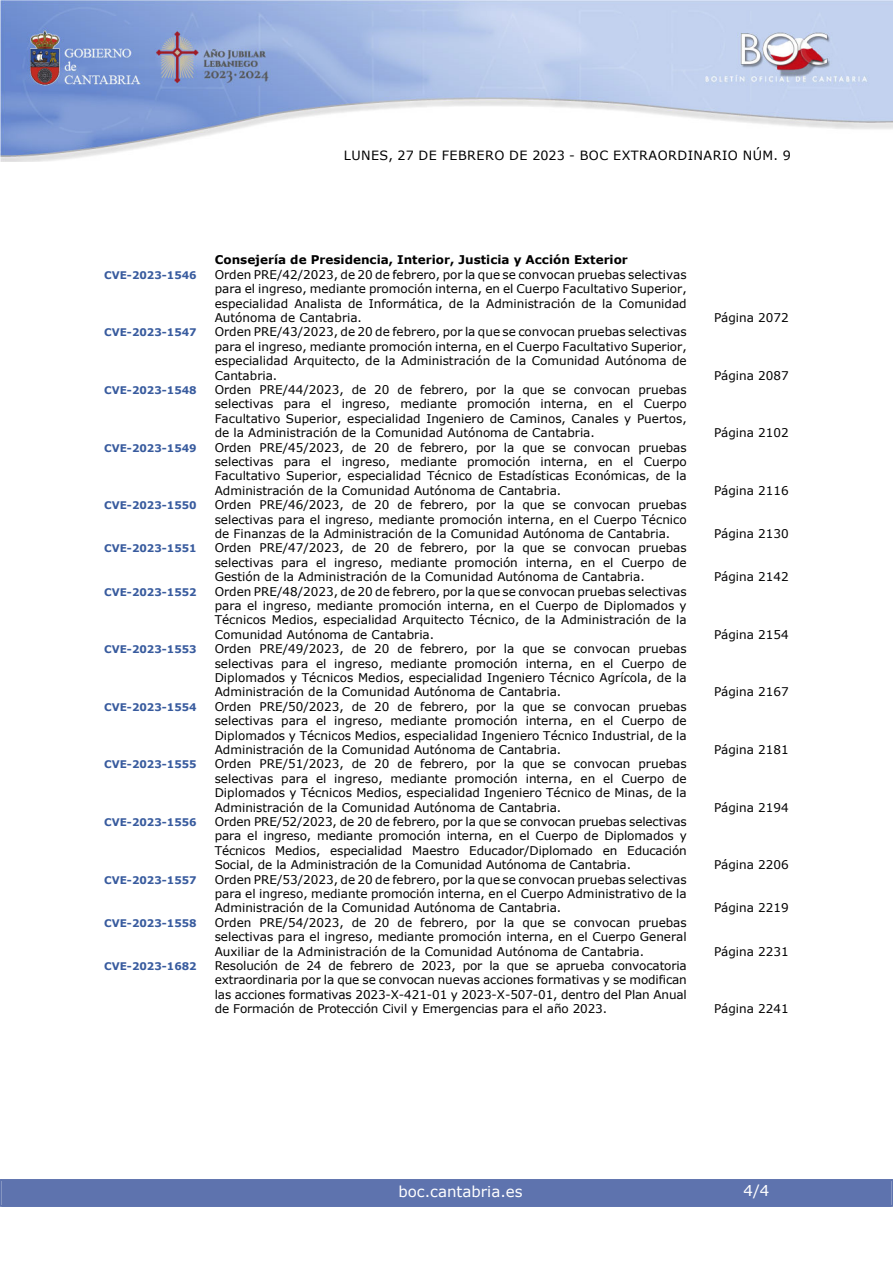
<style>
.page{position:relative;width:893px;height:1263px;background:#fff}
.page>*{position:absolute;margin:0;border:0;box-sizing:border-box;transform-origin:0 0}
.t1{font:15px "Verdana";color:#fff}
.t2{font:12.75px "Verdana";letter-spacing:.035em;color:#000}
.indice_4{font:12px/14.4px "Verdana";color:#000;text-align:justify}
.indice_3{font:700 12px "Verdana";color:#000}
.indice_4-2{font:700 10.5px "Verdana";color:#385b9e}
</style>
<div class="page">
<img style="left:0;top:0;width:893px;height:161px">
<div style="left:2px;top:1180px;width:889px;height:27px;background:#5e73ae"></div>
<div style="left:0;top:1179px;width:893px;height:28px;border:2px solid #5e73ae"></div>
<p class="t2" style="left:344px;top:147px;width:448px">LUNES, 27 DE FEBRERO DE 2023 - BOC EXTRAORDINARIO NÚM. 9</p>
<h4 class="indice_3" style="left:215px;top:251px;width:415px">Consejería de Presidencia, Interior, Justicia y Acción Exterior</h4>
<p class="indice_4-2" style="left:104px;top:267px;width:94px">CVE-2023-1546</p>
<p class="indice_4" style="left:215px;top:267px;width:473px">Orden PRE/42/2023, de 20 de febrero, por la que se convocan pruebas selectivas para el ingreso, mediante promoción interna, en el Cuerpo Facultativo Superior, especialidad Analista de Informática, de la Administración de la Comunidad Autónoma de Cantabria.</p>
<p class="indice_4-2" style="left:104px;top:325px;width:94px">CVE-2023-1547</p>
<p class="indice_4" style="left:215px;top:325px;width:473px">Orden PRE/43/2023, de 20 de febrero, por la que se convocan pruebas selectivas para el ingreso, mediante promoción interna, en el Cuerpo Facultativo Superior, especialidad Arquitecto, de la Administración de la Comunidad Autónoma de Cantabria.</p>
<p class="indice_4-2" style="left:104px;top:383px;width:94px">CVE-2023-1548</p>
<p class="indice_4" style="left:215px;top:382px;width:473px">Orden PRE/44/2023, de 20 de febrero, por la que se convocan pruebas selectivas para el ingreso, mediante promoción interna, en el Cuerpo Facultativo Superior, especialidad Ingeniero de Caminos, Canales y Puertos, de la Administración de la Comunidad Autónoma de Cantabria.</p>
<p class="indice_4-2" style="left:104px;top:440px;width:94px">CVE-2023-1549</p>
<p class="indice_4" style="left:215px;top:440px;width:473px">Orden PRE/45/2023, de 20 de febrero, por la que se convocan pruebas selectivas para el ingreso, mediante promoción interna, en el Cuerpo Facultativo Superior, especialidad Técnico de Estadísticas Económicas, de la Administración de la Comunidad Autónoma de Cantabria.</p>
<p class="indice_4-2" style="left:104px;top:498px;width:94px">CVE-2023-1550</p>
<p class="indice_4" style="left:215px;top:497px;width:473px">Orden PRE/46/2023, de 20 de febrero, por la que se convocan pruebas selectivas para el ingreso, mediante promoción interna, en el Cuerpo Técnico de Finanzas de la Administración de la Comunidad Autónoma de Cantabria.</p>
<p class="indice_4-2" style="left:104px;top:541px;width:94px">CVE-2023-1551</p>
<p class="indice_4" style="left:215px;top:541px;width:473px">Orden PRE/47/2023, de 20 de febrero, por la que se convocan pruebas selectivas para el ingreso, mediante promoción interna, en el Cuerpo de Gestión de la Administración de la Comunidad Autónoma de Cantabria.</p>
<p class="indice_4-2" style="left:104px;top:584px;width:94px">CVE-2023-1552</p>
<p class="indice_4" style="left:215px;top:584px;width:473px">Orden PRE/48/2023, de 20 de febrero, por la que se convocan pruebas selectivas para el ingreso, mediante promoción interna, en el Cuerpo de Diplomados y Técnicos Medios, especialidad Arquitecto Técnico, de la Administración de la Comunidad Autónoma de Cantabria.</p>
<p class="indice_4-2" style="left:104px;top:642px;width:94px">CVE-2023-1553</p>
<p class="indice_4" style="left:215px;top:641px;width:473px">Orden PRE/49/2023, de 20 de febrero, por la que se convocan pruebas selectivas para el ingreso, mediante promoción interna, en el Cuerpo de Diplomados y Técnicos Medios, especialidad Ingeniero Técnico Agrícola, de la Administración de la Comunidad Autónoma de Cantabria.</p>
<p class="indice_4-2" style="left:104px;top:699px;width:94px">CVE-2023-1554</p>
<p class="indice_4" style="left:215px;top:699px;width:473px">Orden PRE/50/2023, de 20 de febrero, por la que se convocan pruebas selectivas para el ingreso, mediante promoción interna, en el Cuerpo de Diplomados y Técnicos Medios, especialidad Ingeniero Técnico Industrial, de la Administración de la Comunidad Autónoma de Cantabria.</p>
<p class="indice_4-2" style="left:104px;top:757px;width:94px">CVE-2023-1555</p>
<p class="indice_4" style="left:215px;top:757px;width:473px">Orden PRE/51/2023, de 20 de febrero, por la que se convocan pruebas selectivas para el ingreso, mediante promoción interna, en el Cuerpo de Diplomados y Técnicos Medios, especialidad Ingeniero Técnico de Minas, de la Administración de la Comunidad Autónoma de Cantabria.</p>
<p class="indice_4-2" style="left:104px;top:815px;width:94px">CVE-2023-1556</p>
<p class="indice_4" style="left:215px;top:814px;width:474px">Orden PRE/52/2023, de 20 de febrero, por la que se convocan pruebas selectivas para el ingreso, mediante promoción interna, en el Cuerpo de Diplomados y Técnicos Medios, especialidad Maestro Educador/Diplomado en Educación Social, de la Administración de la Comunidad Autónoma de Cantabria.</p>
<p class="indice_4-2" style="left:104px;top:872px;width:94px">CVE-2023-1557</p>
<p class="indice_4" style="left:215px;top:872px;width:473px">Orden PRE/53/2023, de 20 de febrero, por la que se convocan pruebas selectivas para el ingreso, mediante promoción interna, en el Cuerpo Administrativo de la Administración de la Comunidad Autónoma de Cantabria.</p>
<p class="indice_4-2" style="left:104px;top:915px;width:94px">CVE-2023-1558</p>
<p class="indice_4" style="left:215px;top:915px;width:473px">Orden PRE/54/2023, de 20 de febrero, por la que se convocan pruebas selectivas para el ingreso, mediante promoción interna, en el Cuerpo General Auxiliar de la Administración de la Comunidad Autónoma de Cantabria.</p>
<p class="indice_4-2" style="left:104px;top:959px;width:94px">CVE-2023-1682</p>
<p class="indice_4" style="left:215px;top:958px;width:474px">Resolución de 24 de febrero de 2023, por la que se aprueba convocatoria extraordinaria por la que se convocan nuevas acciones formativas y se modifican las acciones formativas 2023-X-421-01 y 2023-X-507-01, dentro del Plan Anual de Formación de Protección Civil y Emergencias para el año 2023.</p>
<p class="indice_4" style="left:714px;top:310px;width:76px">Página 2072</p>
<p class="indice_4" style="left:714px;top:368px;width:76px">Página 2087</p>
<p class="indice_4" style="left:714px;top:425px;width:76px">Página 2102</p>
<p class="indice_4" style="left:714px;top:483px;width:76px">Página 2116</p>
<p class="indice_4" style="left:714px;top:526px;width:76px">Página 2130</p>
<p class="indice_4" style="left:714px;top:569px;width:76px">Página 2142</p>
<p class="indice_4" style="left:714px;top:627px;width:76px">Página 2154</p>
<p class="indice_4" style="left:714px;top:685px;width:76px">Página 2167</p>
<p class="indice_4" style="left:714px;top:742px;width:76px">Página 2181</p>
<p class="indice_4" style="left:714px;top:800px;width:76px">Página 2194</p>
<p class="indice_4" style="left:714px;top:857px;width:76px">Página 2206</p>
<p class="indice_4" style="left:714px;top:901px;width:76px">Página 2219</p>
<p class="indice_4" style="left:714px;top:944px;width:76px">Página 2231</p>
<p class="indice_4" style="left:714px;top:1001px;width:76px">Página 2241</p>
<p class="t1" style="left:398px;top:1181px;width:126px">boc.cantabria.es</p>
<p class="t1" style="left:744px;top:1180px;width:27px">4/4</p>
</div>
